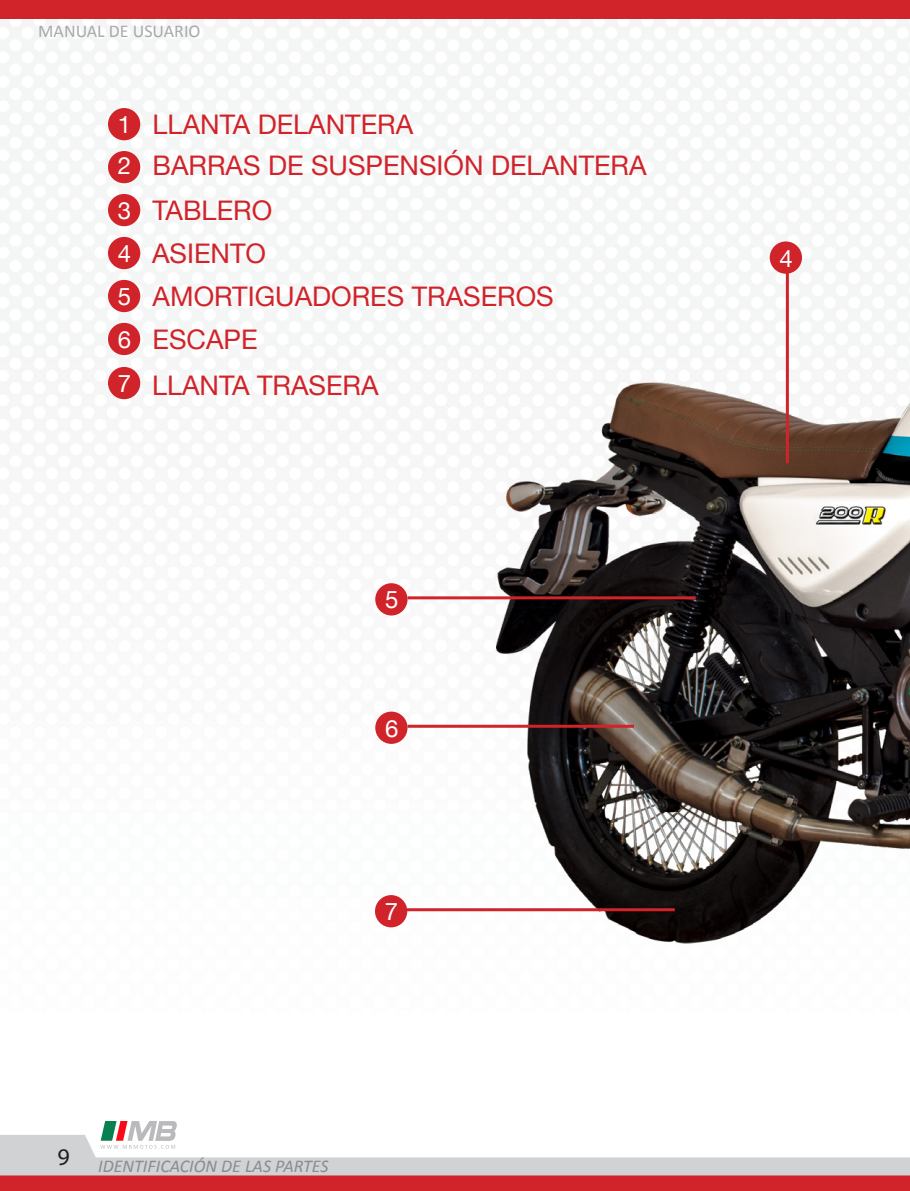
<style>
.page{position:relative;width:910px;height:1191px;background:#fff}
.page>*{position:absolute;margin:0;border:0;box-sizing:border-box;transform-origin:0 0}
.t1{font:27px "Helvetica Neue";color:#d1232a}
.t2{font:24px "Helvetica Neue";color:#fff}
.t3{font:24px "Myriad Pro";color:#231f20}
.t4{font:italic 18px "Calibri";color:#8a8c8f}
.t5{font:18px "Calibri";color:#a8a9ad}
</style>
<div class="page">
<img style="left:0;top:18px;width:910px;height:910px">
<div style="left:0;top:0;width:910px;height:18px;background:#d1232a"></div>
<svg style="left:0;top:1121px;width:910px;height:70px"></svg>
<img style="left:497px;top:218px;width:413px;height:726px">
<div style="left:108px;top:108px;width:32px;height:32px;background:#d1232a;border-radius:50%"></div>
<div style="left:108px;top:151px;width:32px;height:32px;background:#d1232a;border-radius:50%"></div>
<div style="left:108px;top:194px;width:32px;height:32px;background:#d1232a;border-radius:50%"></div>
<div style="left:108px;top:237px;width:32px;height:32px;background:#d1232a;border-radius:50%"></div>
<div style="left:108px;top:280px;width:32px;height:32px;background:#d1232a;border-radius:50%"></div>
<div style="left:108px;top:323px;width:32px;height:32px;background:#d1232a;border-radius:50%"></div>
<div style="left:108px;top:367px;width:32px;height:32px;background:#d1232a;border-radius:50%"></div>
<div style="left:770px;top:241px;width:32px;height:33px;background:#d1232a;border-radius:50%"></div>
<hr style="left:786px;top:269px;width:3px;height:194px;background:#d1232a">
<hr style="left:406px;top:908px;width:269px;height:3px;background:#d1232a">
<hr style="left:408px;top:724px;width:226px;height:3px;background:#d1232a">
<hr style="left:408px;top:596px;width:288px;height:3px;background:#d1232a">
<div style="left:375px;top:895px;width:32px;height:32px;background:#d1232a;border-radius:50%"></div>
<div style="left:375px;top:711px;width:33px;height:33px;background:#d1232a;border-radius:50%"></div>
<div style="left:375px;top:583px;width:33px;height:32px;background:#d1232a;border-radius:50%"></div>
<p class="t5" style="left:38px;top:20px;width:164px">MANUAL DE USUARIO</p>
<p class="t2" style="left:118px;top:107px;width:15px">1</p>
<p class="t2" style="left:118px;top:148px;width:15px">2</p>
<p class="t2" style="left:118px;top:193px;width:15px">3</p>
<p class="t2" style="left:118px;top:236px;width:15px">4</p>
<p class="t2" style="left:118px;top:279px;width:15px">5</p>
<p class="t2" style="left:118px;top:322px;width:15px">6</p>
<p class="t2" style="left:118px;top:366px;width:15px">7</p>
<p class="t1" style="left:153px;top:105px;width:262px">LLANTA DELANTERA</p>
<p class="t1" style="left:153px;top:146px;width:495px">BARRAS DE SUSPENSIÓN DELANTERA</p>
<p class="t1" style="left:153px;top:191px;width:121px">TABLERO</p>
<p class="t1" style="left:152px;top:234px;width:115px">ASIENTO</p>
<p class="t1" style="left:153px;top:276px;width:403px">AMORTIGUADORES TRASEROS</p>
<p class="t1" style="left:153px;top:320px;width:106px">ESCAPE</p>
<p class="t1" style="left:152px;top:366px;width:228px">LLANTA TRASERA</p>
<p class="t2" style="left:385px;top:582px;width:15px">5</p>
<p class="t2" style="left:385px;top:711px;width:15px">6</p>
<p class="t2" style="left:385px;top:894px;width:15px">7</p>
<p class="t3" style="left:57px;top:1141px;width:14px">9</p>
<p class="t4" style="left:98px;top:1153px;width:232px">IDENTIFICACIÓN DE LAS PARTES</p>
<p class="t2" style="left:779px;top:241px;width:15px">4</p>
</div>
